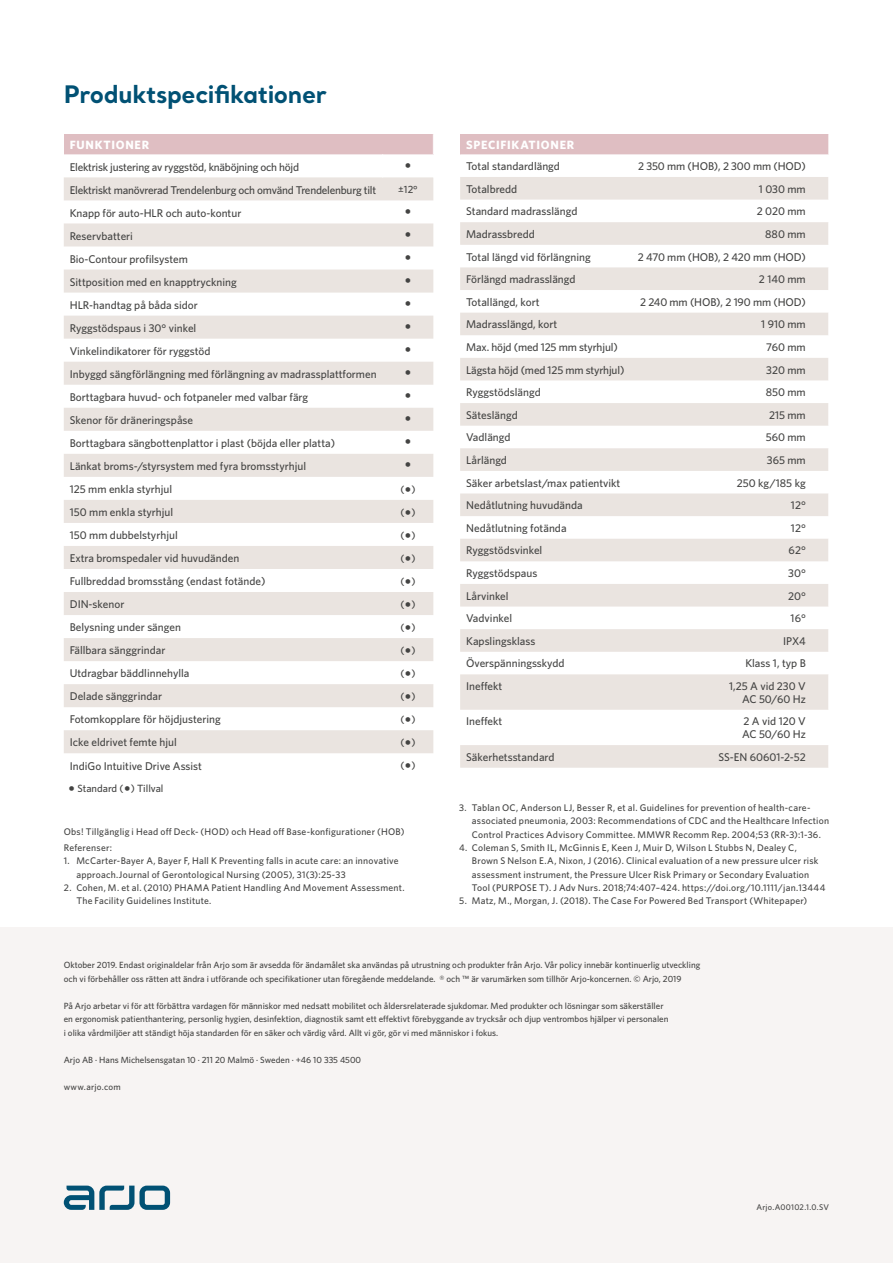
<style>
.page{position:relative;width:893px;height:1263px;background:#fff}
.page>*{position:absolute;margin:0;border:0;box-sizing:border-box;transform-origin:0 0}
.t1{font:700 24px "Santral";letter-spacing:-.015em;color:#015174}
.t2{font:700 12px "Whitney";letter-spacing:.06em;color:#fff}
.t3{font:500 11.25px/23.1px "Whitney";color:#434342}
.t4{font:500 11.25px/23.1px "Whitney";letter-spacing:-.02em;color:#434342}
.t5{font:500 10.5px "Whitney";color:#434342}
.t6{font:500 9.6px/13.4px "Whitney";letter-spacing:.02em;color:#434342}
.t7{font:500 9px/13.5px "Whitney";color:#434342}
.t8{font:500 9px "Whitney";letter-spacing:.025em;color:#434342}
.t9{font:500 8.25px "Whitney";letter-spacing:.025em;color:#434342}
</style>
<div class="page">
<div style="left:0;top:927px;width:893px;height:336px;background:#f7f4f3"></div>
<svg style="left:64px;top:1185px;width:106px;height:25px"></svg>
<div style="left:64px;top:134px;width:369px;height:20px;background:#dfbec2"></div>
<svg style="left:64px;top:177px;width:369px;height:438px;fill:#eae4e0"></svg>
<div style="left:460px;top:134px;width:369px;height:20px;background:#dfbec2"></div>
<svg style="left:460px;top:177px;width:368px;height:591px;fill:#ede8e4"></svg>
<svg style="left:828px;top:134px;width:1px;height:21px"></svg>
<svg style="left:406px;top:209px;width:4px;height:4px"></svg>
<svg style="left:406px;top:232px;width:4px;height:4px"></svg>
<svg style="left:406px;top:255px;width:4px;height:4px"></svg>
<svg style="left:406px;top:278px;width:4px;height:4px"></svg>
<svg style="left:406px;top:301px;width:4px;height:4px"></svg>
<svg style="left:406px;top:324px;width:4px;height:4px"></svg>
<svg style="left:406px;top:347px;width:4px;height:4px"></svg>
<svg style="left:406px;top:370px;width:4px;height:4px"></svg>
<svg style="left:406px;top:393px;width:4px;height:4px"></svg>
<svg style="left:406px;top:416px;width:4px;height:5px"></svg>
<svg style="left:406px;top:439px;width:4px;height:5px"></svg>
<svg style="left:406px;top:462px;width:4px;height:5px"></svg>
<svg style="left:406px;top:487px;width:4px;height:4px"></svg>
<svg style="left:406px;top:510px;width:4px;height:4px"></svg>
<svg style="left:406px;top:533px;width:4px;height:4px"></svg>
<svg style="left:406px;top:556px;width:4px;height:4px"></svg>
<svg style="left:406px;top:579px;width:4px;height:4px"></svg>
<svg style="left:406px;top:602px;width:4px;height:4px"></svg>
<svg style="left:64px;top:638px;width:369px;height:115px"></svg>
<h1 class="t1" style="left:64px;top:78px;width:265px">Produktspecifikationer</h1>
<p class="t2" style="left:70px;top:137px;width:81px">FUNKTIONER</p>
<p class="t4" style="left:70px;top:155px;width:308px">Elektrisk justering av ryggstöd, knäböjning och höjd<br>Elektriskt manövrerad Trendelenburg och omvänd Trendelenburg tilt</p>
<p class="t3" style="left:70px;top:201px;width:308px">Knapp för auto-HLR och auto-kontur<br>Reservbatteri<br>Bio-Contour profilsystem<br>Sittposition med en knapptryckning<br>HLR-handtag på båda sidor<br>Ryggstödspaus i 30° vinkel<br>Vinkelindikatorer för ryggstöd<br>Inbyggd sängförlängning med förlängning av madrassplattformen Borttagbara huvud- och fotpaneler med valbar färg<br>Skenor för dräneringspåse<br>Borttagbara sängbottenplattor i plast (böjda eller platta)<br>Länkat broms-/styrsystem med fyra bromsstyrhjul<br>125 mm enkla styrhjul</p>
<p class="t5" style="left:398px;top:182px;width:21px">±12°</p>
<p class="t5" style="left:400px;top:482px;width:17px">( )</p>
<p class="t3" style="left:70px;top:500px;width:105px">150 mm enkla styrhjul</p>
<p class="t5" style="left:400px;top:505px;width:17px">( )</p>
<p class="t3" style="left:70px;top:523px;width:109px">150 mm dubbelstyrhjul</p>
<p class="t5" style="left:400px;top:528px;width:17px">( )</p>
<p class="t3" style="left:70px;top:546px;width:171px">Extra bromspedaler vid huvudänden</p>
<p class="t5" style="left:400px;top:551px;width:17px">( )</p>
<p class="t3" style="left:70px;top:570px;width:197px">Fullbreddad bromsstång (endast fotände)</p>
<p class="t5" style="left:400px;top:574px;width:17px">( )</p>
<p class="t3" style="left:70px;top:593px;width:56px">DIN-skenor</p>
<p class="t5" style="left:400px;top:597px;width:17px">( )</p>
<p class="t3" style="left:70px;top:616px;width:113px">Belysning under sängen</p>
<p class="t5" style="left:400px;top:620px;width:17px">( )</p>
<p class="t3" style="left:70px;top:639px;width:97px">Fällbara sänggrindar</p>
<p class="t5" style="left:400px;top:643px;width:17px">( )</p>
<p class="t3" style="left:70px;top:662px;width:121px">Utdragbar bäddlinnehylla</p>
<p class="t5" style="left:400px;top:666px;width:17px">( )</p>
<p class="t3" style="left:70px;top:685px;width:94px">Delade sänggrindar</p>
<p class="t5" style="left:400px;top:689px;width:17px">( )</p>
<p class="t3" style="left:70px;top:708px;width:153px">Fotomkopplare för höjdjustering</p>
<p class="t5" style="left:400px;top:712px;width:17px">( )</p>
<p class="t3" style="left:70px;top:731px;width:109px">Icke eldrivet femte hjul</p>
<p class="t5" style="left:400px;top:735px;width:17px">( )</p>
<p class="t3" style="left:70px;top:754px;width:134px">IndiGo Intuitive Drive Assist</p>
<p class="t5" style="left:400px;top:758px;width:17px">( )</p>
<p class="t5" style="left:77px;top:781px;width:87px">Standard ( ) Tillval</p>
<p class="t6" style="left:64px;top:825px;width:342px">Obs! Tillgänglig i Head off Deck- (HOD) och Head off Base-konfigurationer (HOB)</p>
<p class="t6" style="left:64px;top:841px;width:50px">Referenser:</p>
<p class="t6" style="left:76px;top:854px;width:324px;text-indent:-13px">1. McCarter-Bayer A, Bayer F, Hall K Preventing falls in acute care: an innovative approach.Journal of Gerontological Nursing (2005), 31(3):25-33</p>
<p class="t6" style="left:76px;top:881px;width:330px;text-indent:-13px">2. Cohen, M. et al. (2010) PHAMA Patient Handling And Movement Assessment.<br>The Facility Guidelines Institute.</p>
<p class="t2" style="left:466px;top:137px;width:110px">SPECIFIKATIONER</p>
<p class="t3" style="left:466px;top:155px;width:95px">Total standardlängd</p>
<p class="t3" style="left:638px;top:155px;width:169px">2 350 mm (HOB), 2 300 mm (HOD)</p>
<p class="t3" style="left:466px;top:177px;width:53px">Totalbredd</p>
<p class="t3" style="left:759px;top:177px;width:48px">1 030 mm</p>
<p class="t3" style="left:466px;top:200px;width:113px">Standard madrasslängd</p>
<p class="t3" style="left:757px;top:200px;width:51px">2 020 mm</p>
<p class="t3" style="left:466px;top:222px;width:70px">Madrassbredd</p>
<p class="t3" style="left:765px;top:222px;width:42px">880 mm</p>
<p class="t3" style="left:466px;top:245px;width:126px">Total längd vid förlängning</p>
<p class="t3" style="left:638px;top:245px;width:169px">2 470 mm (HOB), 2 420 mm (HOD)</p>
<p class="t3" style="left:466px;top:268px;width:111px">Förlängd madrasslängd</p>
<p class="t3" style="left:759px;top:268px;width:48px">2 140 mm</p>
<p class="t3" style="left:466px;top:290px;width:75px">Totallängd, kort</p>
<p class="t3" style="left:640px;top:290px;width:167px">2 240 mm (HOB), 2 190 mm (HOD)</p>
<p class="t3" style="left:466px;top:313px;width:93px">Madrasslängd, kort</p>
<p class="t3" style="left:761px;top:313px;width:46px">1 910 mm</p>
<p class="t3" style="left:466px;top:335px;width:153px">Max. höjd (med 125 mm styrhjul)</p>
<p class="t3" style="left:766px;top:335px;width:41px">760 mm</p>
<p class="t3" style="left:466px;top:358px;width:160px">Lägsta höjd (med 125 mm styrhjul)</p>
<p class="t3" style="left:766px;top:358px;width:41px">320 mm</p>
<p class="t3" style="left:466px;top:381px;width:76px">Ryggstödslängd</p>
<p class="t3" style="left:766px;top:381px;width:42px">850 mm</p>
<p class="t3" style="left:466px;top:403px;width:53px">Säteslängd</p>
<p class="t3" style="left:769px;top:403px;width:38px">215 mm</p>
<p class="t3" style="left:466px;top:426px;width:46px">Vadlängd</p>
<p class="t3" style="left:766px;top:426px;width:42px">560 mm</p>
<p class="t3" style="left:466px;top:448px;width:42px">Lårlängd</p>
<p class="t3" style="left:767px;top:448px;width:40px">365 mm</p>
<p class="t3" style="left:466px;top:471px;width:156px">Säker arbetslast/max patientvikt</p>
<p class="t3" style="left:737px;top:471px;width:70px">250 kg/185 kg</p>
<p class="t3" style="left:466px;top:494px;width:118px">Nedåtlutning huvudända</p>
<p class="t3" style="left:791px;top:494px;width:16px">12°</p>
<p class="t3" style="left:466px;top:516px;width:102px">Nedåtlutning fotända</p>
<p class="t3" style="left:791px;top:516px;width:16px">12°</p>
<p class="t3" style="left:466px;top:539px;width:78px">Ryggstödsvinkel</p>
<p class="t3" style="left:789px;top:539px;width:19px">62°</p>
<p class="t3" style="left:466px;top:561px;width:73px">Ryggstödspaus</p>
<p class="t3" style="left:788px;top:561px;width:19px">30°</p>
<p class="t3" style="left:466px;top:584px;width:44px">Lårvinkel</p>
<p class="t3" style="left:788px;top:584px;width:19px">20°</p>
<p class="t3" style="left:466px;top:607px;width:48px">Vadvinkel</p>
<p class="t3" style="left:791px;top:607px;width:17px">16°</p>
<p class="t3" style="left:466px;top:629px;width:71px">Kapslingsklass</p>
<p class="t3" style="left:783px;top:629px;width:24px">IPX4</p>
<p class="t3" style="left:466px;top:652px;width:100px">Överspänningsskydd</p>
<p class="t3" style="left:745px;top:652px;width:62px">Klass 1, typ B</p>
<p class="t3" style="left:466px;top:674px;width:38px">Ineffekt</p>
<p class="t3" style="left:729px;top:680px;width:78px;line-height:12.8px;text-align:right">1,25 A vid 230 V<br>AC 50/60 Hz</p>
<p class="t3" style="left:466px;top:710px;width:38px">Ineffekt</p>
<p class="t3" style="left:742px;top:715px;width:65px;line-height:12.8px">2 A vid 120 V<br>AC 50/60 Hz</p>
<p class="t3" style="left:466px;top:745px;width:90px">Säkerhetsstandard</p>
<p class="t3" style="left:718px;top:745px;width:89px">SS-EN 60601-2-52</p>
<p class="t6" style="left:472px;top:801px;width:359px;text-indent:-13px">3. Tablan OC, Anderson LJ, Besser R, et al. Guidelines for prevention of health-care&shy;associated pneumonia, 2003: Recommendations of CDC and the Healthcare Infection<br>Control Practices Advisory Committee. MMWR Recomm Rep. 2004;53 (RR-3):1-36.</p>
<p class="t6" style="left:472px;top:841px;width:355px;text-indent:-13px">4. Coleman S, Smith IL, McGinnis E, Keen J, Muir D, Wilson L Stubbs N, Dealey C, Brown S Nelson E.A, Nixon, J (2016). Clinical evaluation of a new pressure ulcer risk assessment instrument, the Pressure Ulcer Risk Primary or Secondary Evaluation Tool (PURPOSE T). J Adv Nurs. 2018;74:407–424. https://doi.org/10.1111/jan.13444</p>
<p class="t6" style="left:459px;top:894px;width:350px">5. Matz, M., Morgan, J. (2018). The Case For Powered Bed Transport (Whitepaper)</p>
<p class="t7" style="left:64px;top:958px;width:638px">Oktober 2019. Endast originaldelar från Arjo som är avsedda för ändamålet ska användas på utrustning och produkter från Arjo. Vår policy innebär kontinuerlig utveckling och vi förbehåller oss rätten att ändra i utförande och specifikationer utan föregående meddelande. ® och ™ är varumärken som tillhör Arjo-koncernen. © Arjo, 2019</p>
<p class="t7" style="left:64px;top:999px;width:606px">På Arjo arbetar vi för att förbättra vardagen för människor med nedsatt mobilitet och åldersrelaterade sjukdomar. Med produkter och lösningar som säkerställer en ergonomisk patienthantering, personlig hygien, desinfektion, diagnostik samt ett effektivt förebyggande av trycksår och djup ventrombos hjälper vi personalen i olika vårdmiljöer att ständigt höja standarden för en säker och värdig vård. Allt vi gör, gör vi med människor i fokus.</p>
<p class="t7" style="left:64px;top:1053px;width:299px">Arjo AB · Hans Michelsensgatan 10 · 211 20 Malmö · Sweden · +46 10 335 4500</p>
<p class="t8" style="left:64px;top:1081px;width:58px">www.arjo.com</p>
<p class="t9" style="left:757px;top:1201px;width:74px">Arjo.A00102.1.0.SV</p>
</div>
